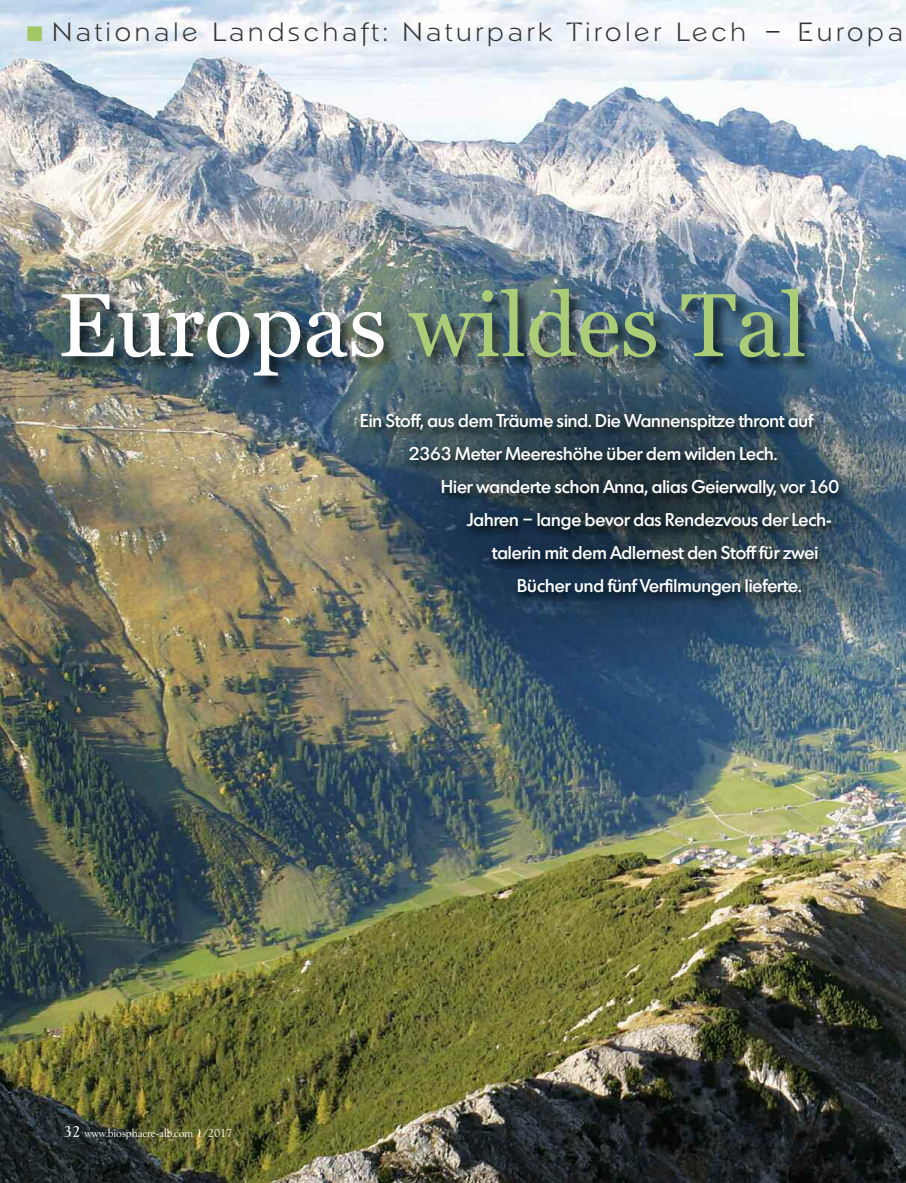
<style>
.page{position:relative;width:906px;height:1183px;background:#fff}
.page>*{position:absolute;margin:0;border:0;box-sizing:border-box;transform-origin:0 0}
.t1{font:89.25px "Georgia";color:#accd77}
.t2{font:300 25.5px "Napoli";letter-spacing:.155em;color:#333}
.t3{font:500 18px/33px "Montreal";color:#fff}
.t4{font:11.25px "Goudx";color:#fff}
.s1{color:#a1c664}
.s2{color:#fff}
.s3{font-weight:500;font-size:15px}
</style>
<div class="page">
<img style="left:0;top:0;width:906px;height:1182px">
<img style="left:410px;top:372px;width:496px;height:314px">
<img style="left:15px;top:273px;width:869px;height:180px">
<img style="left:367px;top:318px;width:517px;height:135px">
<img style="left:287px;top:453px;width:24px;height:176px">
<img style="left:311px;top:453px;width:555px;height:176px">
<img style="left:287px;top:401px;width:37px;height:52px">
<img style="left:324px;top:401px;width:542px;height:52px">
<h2 class="t2" style="left:27px;top:17px;width:877px"><span class="s1">■</span> Nationale Landschaft: Naturpark Tiroler Lech – Europa</h2>
<h1 class="t1" style="left:58px;top:273px;width:750px"><span class="s2">Europas</span> wildes Tal</h1>
<p class="t3" style="left:409px;top:404px;width:405px;text-indent:-49px">Ein Stoff, aus dem Träume sind. Die Wannenspitze thront auf<br>2363 Meter Meereshöhe über dem wilden Lech.</p>
<p class="t3" style="left:441px;top:470px;width:399px">Hier wanderte schon Anna, alias Geierwally, vor 160</p>
<p class="t3" style="left:467px;top:503px;width:366px">Jahren – lange bevor das Rendezvous der Lech-</p>
<p class="t3" style="left:492px;top:536px;width:328px">talerin mit dem Adlernest den Stoff für zwei</p>
<p class="t3" style="left:517px;top:569px;width:286px">Bücher und fünf Verfilmungen lieferte.</p>
<p class="t4" style="left:64px;top:1126px;width:170px"><span class="s3">32</span> www.biosphaere-alb.com 1/2017</p>
</div>
